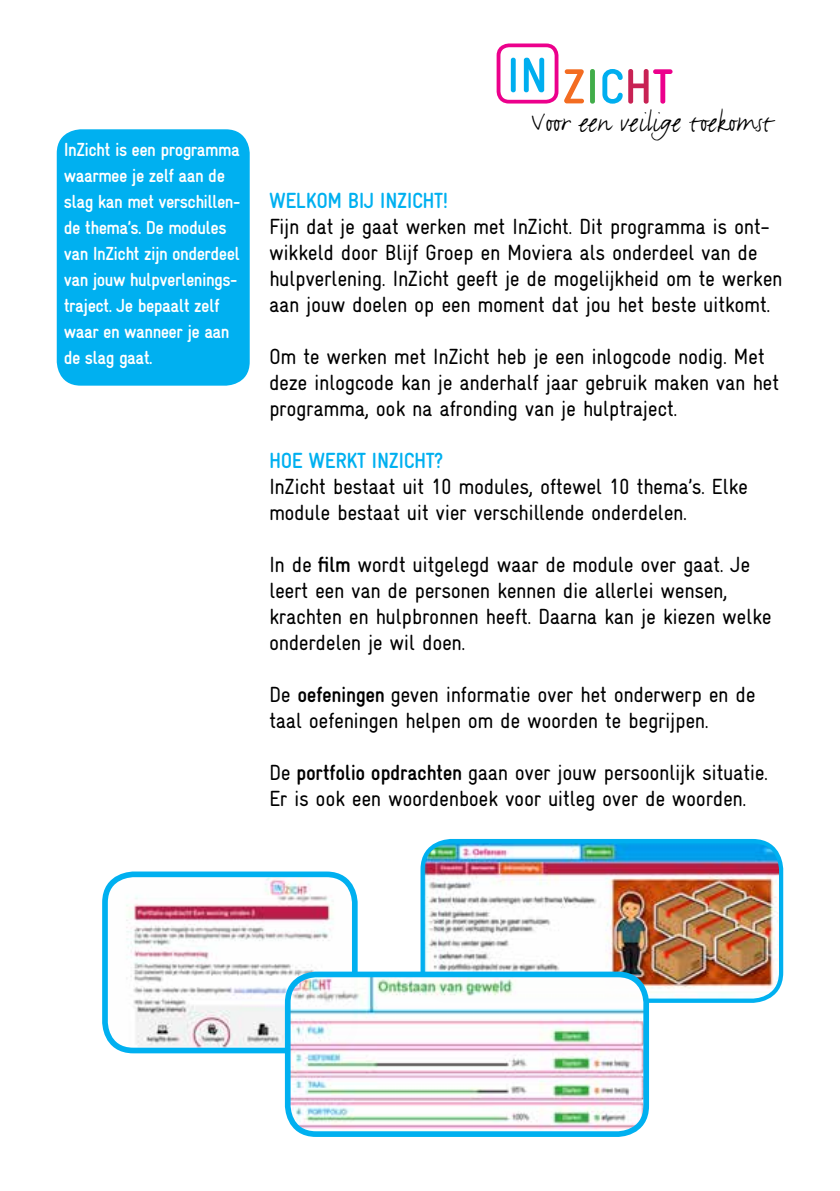
<style>
.page{position:relative;width:840px;height:1191px;background:#fff}
.page>*{position:absolute;margin:0;border:0;box-sizing:border-box;transform-origin:0 0}
.t1{font:700 49.4px "Gravur Condensed";color:#f36c21}
.t2{font:700 49.4px "Gravur Condensed";color:#00aeef}
.t3{font:30.8px "FF Justlefthand";color:#000}
.t4{font:22px/26px "Gravur Condensed";letter-spacing:-.02em;color:#000}
.t5{font:700 22px "Gravur Condensed";letter-spacing:-.02em;color:#00b0f0}
.t6{font:700 19px/26px "Gravur Condensed";letter-spacing:-.03em;color:#fff}
.s1{color:#41ad49}
.s2{color:#00aeef}
.s3{color:#c82254}
.s4{color:#ec008c}
.s5{font-weight:700}
</style>
<div class="page">
<div style="left:496px;top:43px;width:62px;height:61px;border:4px solid #ec008c;border-radius:10px"></div>
<div style="left:57px;top:129px;width:192px;height:257px;background:#00b0f0;border-radius:24px"></div>
<img style="left:425px;top:841px;width:355px;height:159px">
<div style="left:420px;top:839px;width:362px;height:163px;border:4px solid #00b0f0;border-radius:28px"></div>
<img style="left:109px;top:878px;width:241px;height:172px">
<div style="left:102px;top:871px;width:255px;height:182px;border:6px solid #00b0f0;border-radius:28px"></div>
<img style="left:287px;top:974px;width:358px;height:158px">
<div style="left:285px;top:971px;width:363px;height:166px;border:6px solid #00b0f0;border-radius:28px"></div>
<p class="t6" style="left:64px;top:137px;width:178px">I nZicht is een programma waarmee je zelf aan de slag kan met verschillen&shy;de thema’s. De modules van I nZicht zijn onderdeel van jouw hulpverlenings&shy;traject. Je bepaalt zelf waar en wanneer je aan de slag gaat.</p>
<h1 class="t2" style="left:506px;top:48px;width:43px">IN</h1>
<h1 class="t1" style="left:562px;top:59px;width:112px">Z<span class="s1">I</span><span class="s2">C</span><span class="s3">H</span><span class="s4">T</span></h1>
<h2 class="t3" style="left:531px;top:103px;width:242px">Voor een veilige toekomst</h2>
<p class="t5" style="left:269px;top:188px;width:181px">Welkom bij I nZicht!</p>
<p class="t4" style="left:269px;top:213px;width:515px">Fijn dat je gaat werken met InZicht. Dit programma is ont&shy;wikkeld door Blijf Groep en Moviera als onderdeel van de hulpverlening. InZicht geeft je de mogelijkheid om te werken aan jouw doelen op een moment dat jou het beste uitkomt.</p>
<p class="t4" style="left:269px;top:343px;width:511px">Om te werken met InZicht heb je een inlogcode nodig. Met deze inlogcode kan je anderhalf jaar gebruik maken van het programma, ook na afronding van je hulptraject.</p>
<p class="t5" style="left:269px;top:448px;width:176px">Hoe werkt inzicht?</p>
<p class="t4" style="left:269px;top:473px;width:480px">InZicht bestaat uit 10 modules, oftewel 10 thema’s. Elke module bestaat uit vier verschillende onderdelen.</p>
<p class="t4" style="left:269px;top:551px;width:504px">In de <span class="s5">film</span> wordt uitgelegd waar de module over gaat. Je leert een van de personen kennen die allerlei wensen, krachten en hulpbronnen heeft. Daarna kan je kiezen welke onderdelen je wil doen.</p>
<p class="t4" style="left:269px;top:681px;width:488px">De <span class="s5">oefeningen</span> geven informatie over het onderwerp en de taal oefeningen helpen om de woorden te begrijpen.</p>
<p class="t4" style="left:269px;top:759px;width:500px">De <span class="s5">portfolio opdrachten</span> gaan over jouw persoonlijk situatie.<br>Er is ook een woordenboek voor uitleg over de woorden.</p>
</div>
